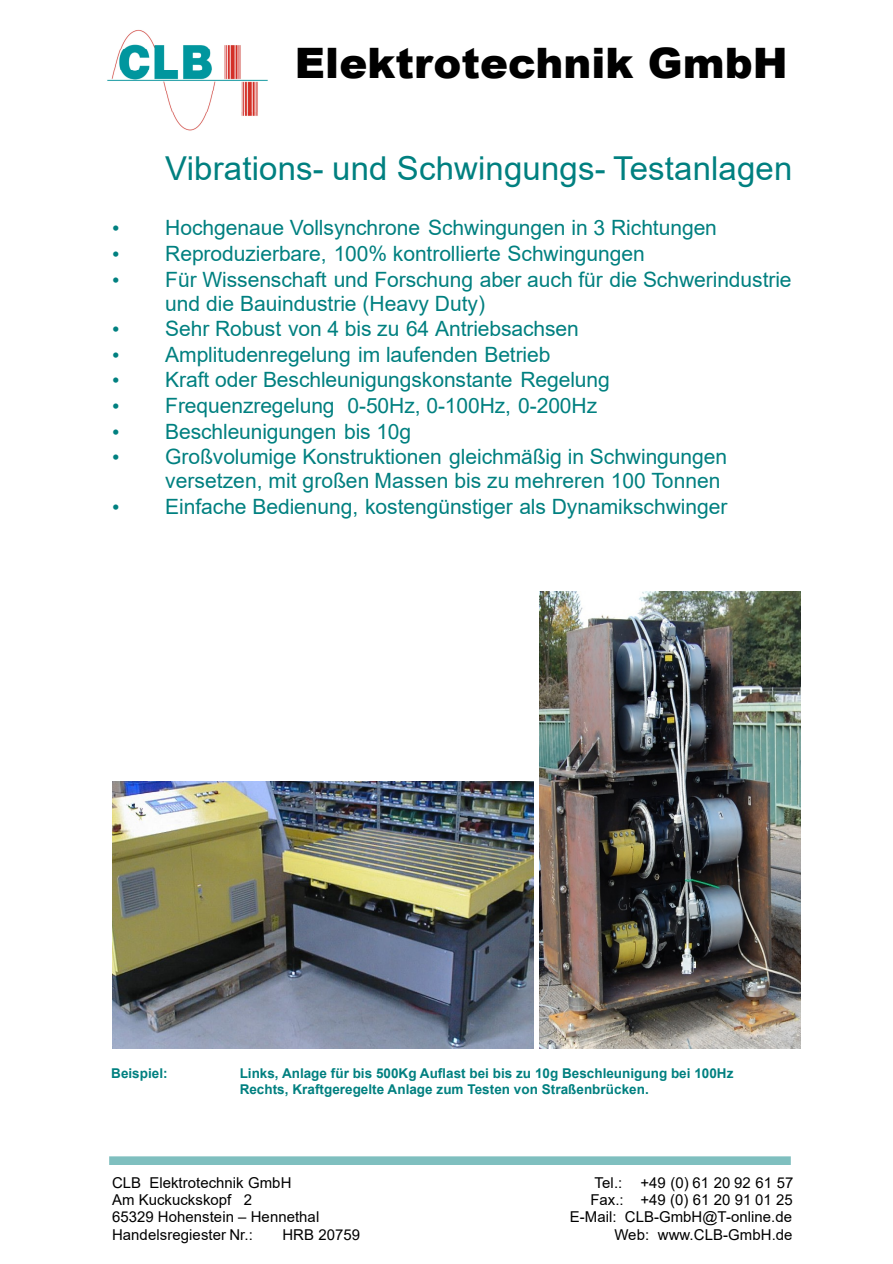
<style>
.page{position:relative;width:893px;height:1264px;background:#fff}
.page>*{position:absolute;margin:0;border:0;box-sizing:border-box;transform-origin:0 0}
.t1{font:900 42px "Arial";color:#000}
.t2{font:33px "Arial";letter-spacing:.005em;color:#008080}
.t3{font:21px/24.2px "Arial";letter-spacing:-.005em;color:#008080}
.t4{font:15px "Arial";letter-spacing:.005em;color:#000}
.t5{font:700 13.5px/15.5px "Arial";color:#008080}
.s1{font-family:"Times New Roman"}
</style>
<div class="page">
<img style="left:107px;top:29px;width:161px;height:102px">
<img style="left:447px;top:179px;width:36px;height:1px">
<img style="left:112px;top:781px;width:421px;height:267px">
<img style="left:539px;top:591px;width:261px;height:457px">
<h1 class="t1" style="left:295px;top:48px;width:494px">Elektrotechnik GmbH</h1>
<h2 class="t2" style="left:165px;top:155px;width:628px">Vibrations- und Schwingungs- Testanlagen</h2>
<p class="t3" style="left:112px;top:218px;width:606px"><span class="s1">•</span> Hochgenaue Vollsynchrone Schwingungen in 3 Richtungen</p>
<p class="t3" style="left:112px;top:243px;width:534px"><span class="s1">•</span> Reproduzierbare, 100% kontrollierte Schwingungen</p>
<p class="t3" style="left:165px;top:269px;width:628px;text-indent:-53px"><span class="s1">•</span> Für Wissenschaft und Forschung aber auch für die Schwerindustrie und die Bauindustrie (Heavy Duty)</p>
<p class="t3" style="left:112px;top:319px;width:468px"><span class="s1">•</span> Sehr Robust von 4 bis zu 64 Antriebsachsen</p>
<p class="t3" style="left:112px;top:344px;width:440px"><span class="s1">•</span> Amplitudenregelung im laufenden Betrieb</p>
<p class="t3" style="left:112px;top:370px;width:499px"><span class="s1">•</span> Kraft oder Beschleunigungskonstante Regelung</p>
<p class="t3" style="left:112px;top:395px;width:487px"><span class="s1">•</span> Frequenzregelung 0-50Hz, 0-100Hz, 0-200Hz</p>
<p class="t3" style="left:112px;top:421px;width:301px"><span class="s1">•</span> Beschleunigungen bis 10g</p>
<p class="t3" style="left:165px;top:446px;width:563px;text-indent:-53px"><span class="s1">•</span> Großvolumige Konstruktionen gleichmäßig in Schwingungen versetzen, mit großen Massen bis zu mehreren 100 Tonnen</p>
<p class="t3" style="left:112px;top:496px;width:617px"><span class="s1">•</span> Einfache Bedienung, kostengünstiger als Dynamikschwinger</p>
<p class="t5" style="left:111px;top:1066px;width:58px">Beispiel:</p>
<p class="t5" style="left:240px;top:1066px;width:495px">Links, Anlage für bis 500Kg Auflast bei bis zu 10g Beschleunigung bei 100Hz<br>Rechts, Kraftgeregelte Anlage zum Testen von Straßenbrücken.</p>
<p class="t4" style="left:112px;top:1176px;width:181px">CLB Elektrotechnik GmbH</p>
<p class="t4" style="left:594px;top:1176px;width:200px">Tel.: +49 (0) 61 20 92 61 57</p>
<p class="t4" style="left:112px;top:1193px;width:142px">Am Kuckuckskopf 2</p>
<p class="t4" style="left:590px;top:1193px;width:204px">Fax.: +49 (0) 61 20 91 01 25</p>
<p class="t4" style="left:112px;top:1210px;width:209px">65329 Hohenstein – Hennethal</p>
<p class="t4" style="left:570px;top:1210px;width:224px">E-Mail: CLB-GmbH@T-online.de</p>
<p class="t4" style="left:112px;top:1228px;width:142px">Handelsregiester Nr.:</p>
<p class="t4" style="left:282px;top:1228px;width:79px">HRB 20759</p>
<p class="t4" style="left:614px;top:1228px;width:180px">Web: www.CLB-GmbH.de</p>
</div>
